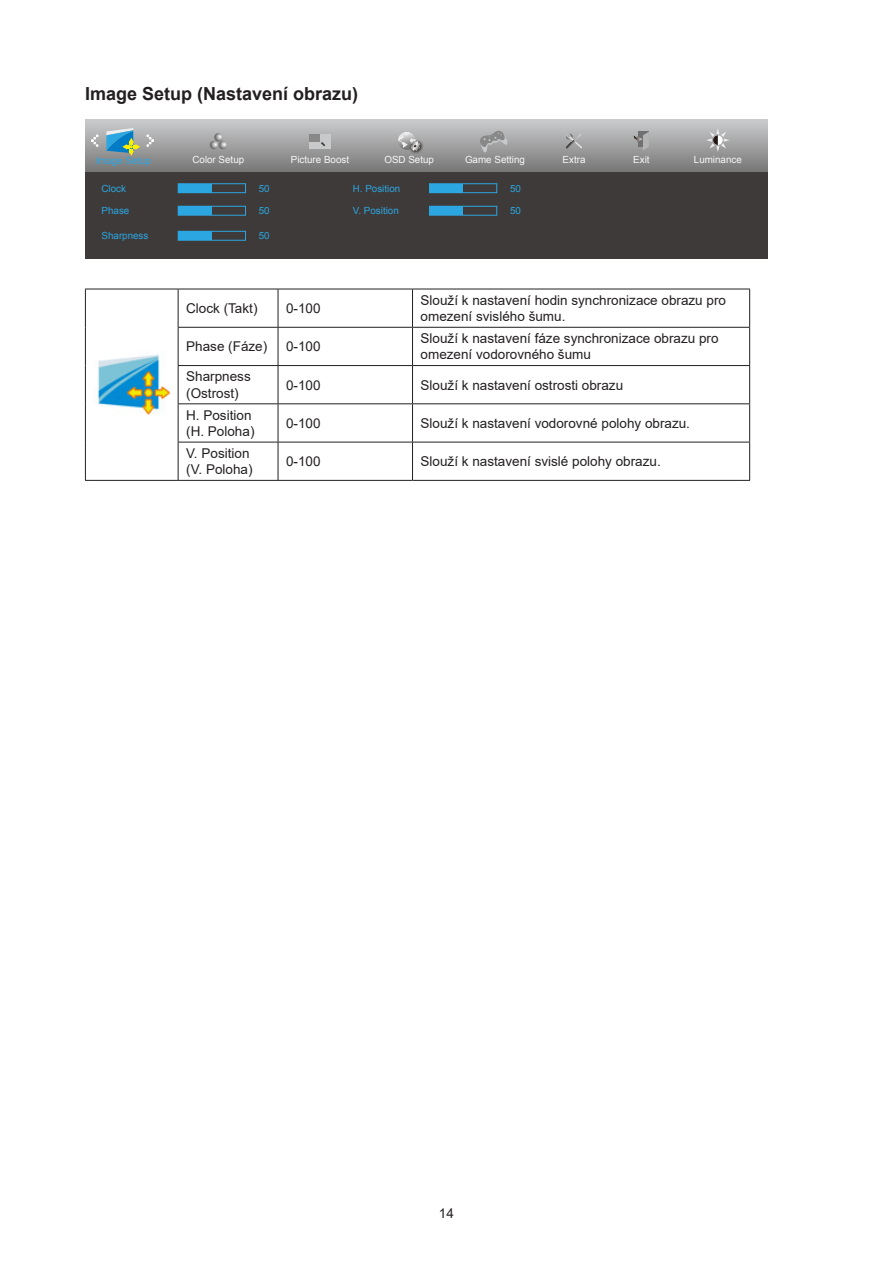
<style>
.page{position:relative;width:893px;height:1263px;background:#fff}
.page>*{position:absolute;margin:0;border:0;box-sizing:border-box;transform-origin:0 0}
.Heading_3{font:700 18px "Arial";color:#231f20}
.无间隔{font:13.5px/16.2px "Arial";color:#231f20}
.t1{font:9.75px "Arial";color:#2ca6e0}
.t2{font:9.75px "Arial";color:#f7f7f7}
</style>
<div class="page">
<svg style="left:85px;top:119px;width:683px;height:53px;background:#a0a0a1"></svg>
<div style="left:85px;top:172px;width:683px;height:87px;background:#3e3a39"></div>
<svg style="left:91px;top:134px;width:8px;height:13px"></svg>
<svg style="left:146px;top:134px;width:8px;height:13px"></svg>
<svg style="left:210px;top:133px;width:17px;height:16px"></svg>
<div style="left:309px;top:134px;width:21px;height:15px;background:#c8c9ca"></div>
<div style="left:309px;top:134px;width:11px;height:7px;background:#888"></div>
<img style="left:407px;top:138px;width:18px;height:18px">
<svg style="left:398px;top:132px;width:23px;height:19px"></svg>
<svg style="left:634px;top:132px;width:15px;height:19px"></svg>
<svg style="left:565px;top:133px;width:18px;height:16px"></svg>
<svg style="left:106px;top:128px;width:34px;height:28px"></svg>
<div style="left:178px;top:183px;width:68px;height:10px;border:1px solid #2ca6e0"></div>
<div style="left:178px;top:184px;width:34px;height:9px;background:#2ca6e0"></div>
<div style="left:178px;top:206px;width:68px;height:10px;border:1px solid #2ca6e0"></div>
<div style="left:178px;top:206px;width:34px;height:9px;background:#2ca6e0"></div>
<div style="left:429px;top:183px;width:68px;height:10px;border:1px solid #2ca6e0"></div>
<div style="left:429px;top:184px;width:34px;height:9px;background:#2ca6e0"></div>
<div style="left:429px;top:206px;width:68px;height:10px;border:1px solid #2ca6e0"></div>
<div style="left:429px;top:206px;width:34px;height:9px;background:#2ca6e0"></div>
<div style="left:178px;top:231px;width:68px;height:10px;border:1px solid #2ca6e0"></div>
<div style="left:178px;top:231px;width:34px;height:9px;background:#2ca6e0"></div>
<svg style="left:706px;top:128px;width:24px;height:24px"></svg>
<svg style="left:480px;top:130px;width:28px;height:23px"></svg>
<hr style="left:85px;top:289px;width:93px;height:1px;background:#231f20">
<hr style="left:85px;top:289px;width:1px;height:38px;background:#231f20">
<hr style="left:178px;top:289px;width:100px;height:1px;background:#231f20">
<hr style="left:178px;top:289px;width:1px;height:38px;background:#231f20">
<hr style="left:278px;top:289px;width:134px;height:1px;background:#231f20">
<hr style="left:278px;top:289px;width:1px;height:38px;background:#231f20">
<hr style="left:412px;top:289px;width:338px;height:1px;background:#231f20">
<hr style="left:412px;top:289px;width:1px;height:38px;background:#231f20">
<hr style="left:749px;top:289px;width:1px;height:38px;background:#231f20">
<hr style="left:85px;top:327px;width:1px;height:39px;background:#231f20">
<hr style="left:178px;top:327px;width:100px;height:1px;background:#231f20">
<hr style="left:178px;top:328px;width:1px;height:37px;background:#231f20">
<hr style="left:278px;top:327px;width:134px;height:1px;background:#231f20">
<hr style="left:278px;top:328px;width:1px;height:37px;background:#231f20">
<hr style="left:412px;top:327px;width:338px;height:1px;background:#231f20">
<hr style="left:412px;top:328px;width:1px;height:37px;background:#231f20">
<hr style="left:749px;top:328px;width:1px;height:37px;background:#231f20">
<hr style="left:85px;top:366px;width:1px;height:38px;background:#231f20">
<hr style="left:178px;top:365px;width:100px;height:1px;background:#231f20">
<hr style="left:178px;top:366px;width:1px;height:37px;background:#231f20">
<hr style="left:278px;top:365px;width:134px;height:1px;background:#231f20">
<hr style="left:278px;top:366px;width:1px;height:37px;background:#231f20">
<hr style="left:412px;top:365px;width:338px;height:1px;background:#231f20">
<hr style="left:412px;top:366px;width:1px;height:37px;background:#231f20">
<hr style="left:749px;top:366px;width:1px;height:37px;background:#231f20">
<hr style="left:85px;top:404px;width:1px;height:38px;background:#231f20">
<hr style="left:178px;top:403px;width:100px;height:1px;background:#231f20">
<hr style="left:178px;top:404px;width:1px;height:38px;background:#231f20">
<hr style="left:278px;top:403px;width:134px;height:1px;background:#231f20">
<hr style="left:278px;top:404px;width:1px;height:38px;background:#231f20">
<hr style="left:412px;top:403px;width:338px;height:1px;background:#231f20">
<hr style="left:412px;top:404px;width:1px;height:38px;background:#231f20">
<hr style="left:749px;top:404px;width:1px;height:38px;background:#231f20">
<hr style="left:85px;top:442px;width:1px;height:38px;background:#231f20">
<hr style="left:178px;top:442px;width:100px;height:1px;background:#231f20">
<hr style="left:178px;top:442px;width:1px;height:38px;background:#231f20">
<hr style="left:278px;top:442px;width:134px;height:1px;background:#231f20">
<hr style="left:278px;top:442px;width:1px;height:38px;background:#231f20">
<hr style="left:412px;top:442px;width:338px;height:1px;background:#231f20">
<hr style="left:412px;top:442px;width:1px;height:38px;background:#231f20">
<hr style="left:749px;top:442px;width:1px;height:38px;background:#231f20">
<hr style="left:85px;top:480px;width:93px;height:1px;background:#231f20">
<hr style="left:178px;top:480px;width:100px;height:1px;background:#231f20">
<hr style="left:278px;top:480px;width:134px;height:1px;background:#231f20">
<hr style="left:412px;top:480px;width:338px;height:1px;background:#231f20">
<img style="left:97px;top:354px;width:73px;height:61px">
<p class="Heading_3" style="left:85px;top:81px;width:275px">Image Setup (Nastavení obrazu)</p>
<p class="t2" style="left:465px;top:153px;width:62px">Game Setting</p>
<p class="t2" style="left:694px;top:153px;width:50px">Luminance</p>
<p class="t1" style="left:95px;top:154px;width:57px">Image Setup</p>
<p class="t2" style="left:192px;top:153px;width:53px">Color Setup</p>
<p class="t2" style="left:291px;top:153px;width:60px">Picture Boost</p>
<p class="t2" style="left:384px;top:153px;width:51px">OSD Setup</p>
<p class="t2" style="left:563px;top:153px;width:24px">Extra</p>
<p class="t2" style="left:633px;top:153px;width:18px">Exit</p>
<p class="t1" style="left:102px;top:182px;width:26px">Clock</p>
<p class="t1" style="left:259px;top:182px;width:12px">50</p>
<p class="t1" style="left:102px;top:205px;width:29px">Phase</p>
<p class="t1" style="left:259px;top:205px;width:12px">50</p>
<p class="t1" style="left:353px;top:182px;width:49px">H. Position</p>
<p class="t1" style="left:510px;top:182px;width:12px">50</p>
<p class="t1" style="left:353px;top:205px;width:48px">V. Position</p>
<p class="t1" style="left:510px;top:205px;width:12px">50</p>
<p class="t1" style="left:102px;top:230px;width:48px">Sharpness</p>
<p class="t1" style="left:259px;top:230px;width:12px">50</p>
<p class="无间隔" style="left:186px;top:300px;width:73px">Clock (Takt)</p>
<p class="无间隔" style="left:286px;top:300px;width:36px">0-100</p>
<p class="无间隔" style="left:421px;top:292px;width:307px">Slouží k nastavení hodin synchronizace obrazu pro omezení svislého šumu.</p>
<p class="无间隔" style="left:186px;top:338px;width:83px">Phase (Fáze)</p>
<p class="无间隔" style="left:286px;top:338px;width:36px">0-100</p>
<p class="无间隔" style="left:421px;top:330px;width:299px">Slouží k nastavení fáze synchronizace obrazu pro omezení vodorovného šumu</p>
<p class="无间隔" style="left:186px;top:368px;width:66px">Sharpness (Ostrost)</p>
<p class="无间隔" style="left:286px;top:377px;width:36px">0-100</p>
<p class="无间隔" style="left:421px;top:377px;width:204px">Slouží k nastavení ostrosti obrazu</p>
<p class="无间隔" style="left:186px;top:407px;width:70px">H. Position (H. Poloha)</p>
<p class="无间隔" style="left:286px;top:415px;width:36px">0-100</p>
<p class="无间隔" style="left:421px;top:415px;width:271px">Slouží k nastavení vodorovné polohy obrazu.</p>
<p class="无间隔" style="left:186px;top:445px;width:68px">V. Position (V. Poloha)</p>
<p class="无间隔" style="left:286px;top:453px;width:36px">0-100</p>
<p class="无间隔" style="left:421px;top:453px;width:242px">Slouží k nastavení svislé polohy obrazu.</p>
<p class="无间隔" style="left:439px;top:1205px;width:17px">14</p>
</div>
